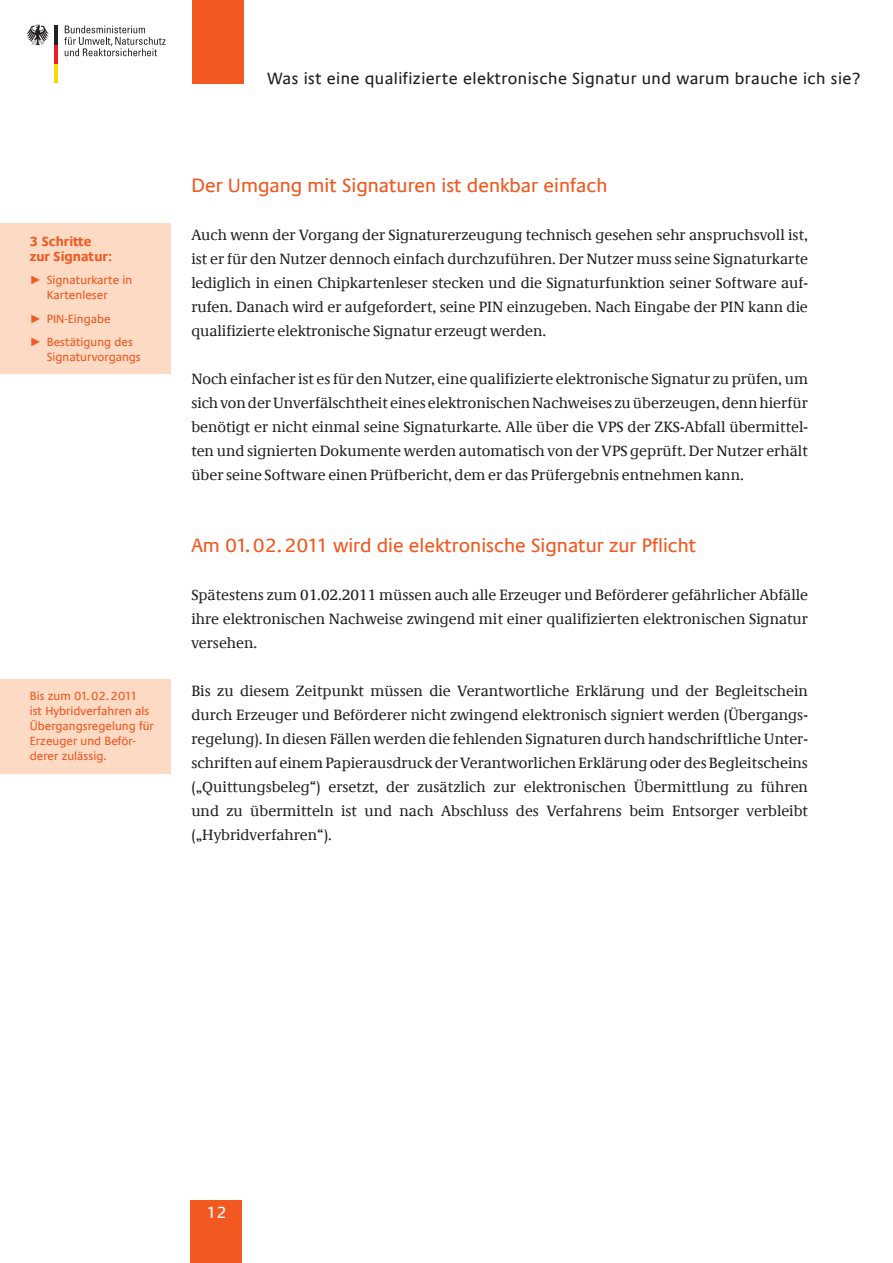
<style>
.page{position:relative;width:893px;height:1263px;background:#fff}
.page>*{position:absolute;margin:0;border:0;box-sizing:border-box;transform-origin:0 0}
.t1{font:19.5px "Praxis Com";color:#f15921}
.t2{font:16.5px "Praxis Com";letter-spacing:.025em;color:#231f20}
.t3{font:16.5px "Praxis Com";color:#fff}
.t4{font:15px/24px "Demos Com";color:#231f20;text-align:justify}
.t5{font:700 13.5px/15px "Praxis Com";color:#f15921}
.t6{font:12px/15px "Praxis Com";color:#f15921}
.s1{font-family:"Arial"}
</style>
<div class="page">
<div style="left:191px;top:1200px;width:51px;height:63px;background:#f15921"></div>
<svg style="left:64px;top:26px;width:102px;height:30px"></svg>
<hr style="left:55px;top:64px;width:3px;height:19px;background:#ffd801">
<hr style="left:55px;top:45px;width:3px;height:19px;background:#ee1d23">
<hr style="left:55px;top:26px;width:3px;height:19px;background:#231f20">
<svg style="left:27px;top:25px;width:22px;height:20px"></svg>
<div style="left:192px;top:0;width:51px;height:83px;background:#f15921"></div>
<div style="left:0;top:223px;width:170px;height:151px;background:#fddac4"></div>
<div style="left:0;top:679px;width:170px;height:94px;background:#fddac4"></div>
<p class="t5" style="left:30px;top:233px;width:84px">3 Schritte zur Signatur:</p>
<p class="t6" style="left:47px;top:272px;width:87px;text-indent:-17px"><span class="s1">►</span> Signaturkarte in<br>Kartenleser</p>
<p class="t6" style="left:30px;top:307px;width:105px;line-height:23.5px"><span class="s1">►</span> PIN-Eingabe<br><span class="s1">►</span> Bestätigung des</p>
<p class="t6" style="left:47px;top:349px;width:96px">Signaturvorgangs</p>
<p class="t6" style="left:30px;top:689px;width:126px">Bis zum 01.02.2011<br>ist Hybridverfahren als<br>Übergangsregelung für<br>Erzeuger und Beför&shy;derer zulässig.</p>
<p class="t2" style="left:267px;top:69px;width:595px">Was ist eine qualifizierte elektronische Signatur und warum brauche ich sie?</p>
<h1 class="t1" style="left:191px;top:174px;width:418px">Der Umgang mit Signaturen ist denkbar einfach</h1>
<p class="t4" style="left:191px;top:223px;width:618px">Auch wenn der Vorgang der Signaturerzeugung technisch gesehen sehr anspruchsvoll ist, ist er für den Nutzer dennoch einfach durchzuführen. Der Nutzer muss seine Signaturkarte lediglich in einen Chipkartenleser stecken und die Signaturfunktion seiner Software auf&shy;rufen. Danach wird er aufgefordert, seine PIN einzugeben. Nach Eingabe der PIN kann die qualifizierte elektronische Signatur erzeugt werden.</p>
<p class="t4" style="left:191px;top:367px;width:618px">Noch einfacher ist es für den Nutzer, eine qualifizierte elektronische Signatur zu prüfen, um sich von der Unverfälschtheit eines elektronischen Nachweises zu überzeugen, denn hierfür benötigt er nicht einmal seine Signaturkarte. Alle über die VPS der ZKS-Abfall übermittel&shy;ten und signierten Dokumente werden automatisch von der VPS geprüft. Der Nutzer erhält über seine Software einen Prüfbericht, dem er das Prüfergebnis entnehmen kann.</p>
<h1 class="t1" style="left:191px;top:534px;width:506px">Am 01.02.2011 wird die elektronische Signatur zur Pflicht</h1>
<p class="t4" style="left:191px;top:583px;width:618px">Spätestens zum 01.02.2011 müssen auch alle Erzeuger und Beförderer gefährlicher Abfälle ihre elektronischen Nachweise zwingend mit einer qualifizierten elektronischen Signatur versehen.</p>
<p class="t4" style="left:191px;top:679px;width:618px">Bis zu diesem Zeitpunkt müssen die Verantwortliche Erklärung und der Begleitschein durch Erzeuger und Beförderer nicht zwingend elektronisch signiert werden (Übergangs&shy;regelung). In diesen Fällen werden die fehlenden Signaturen durch handschriftliche Unter&shy;schriften auf einem Papierausdruck der Verantworlichen Erklärung oder des Begleitscheins („Quittungsbeleg“) ersetzt, der zusätzlich zur elektronischen Übermittlung zu führen und zu übermitteln ist und nach Abschluss des Verfahrens beim Entsorger verbleibt („Hybridverfahren“).</p>
<p class="t3" style="left:206px;top:1203px;width:22px">12</p>
</div>
